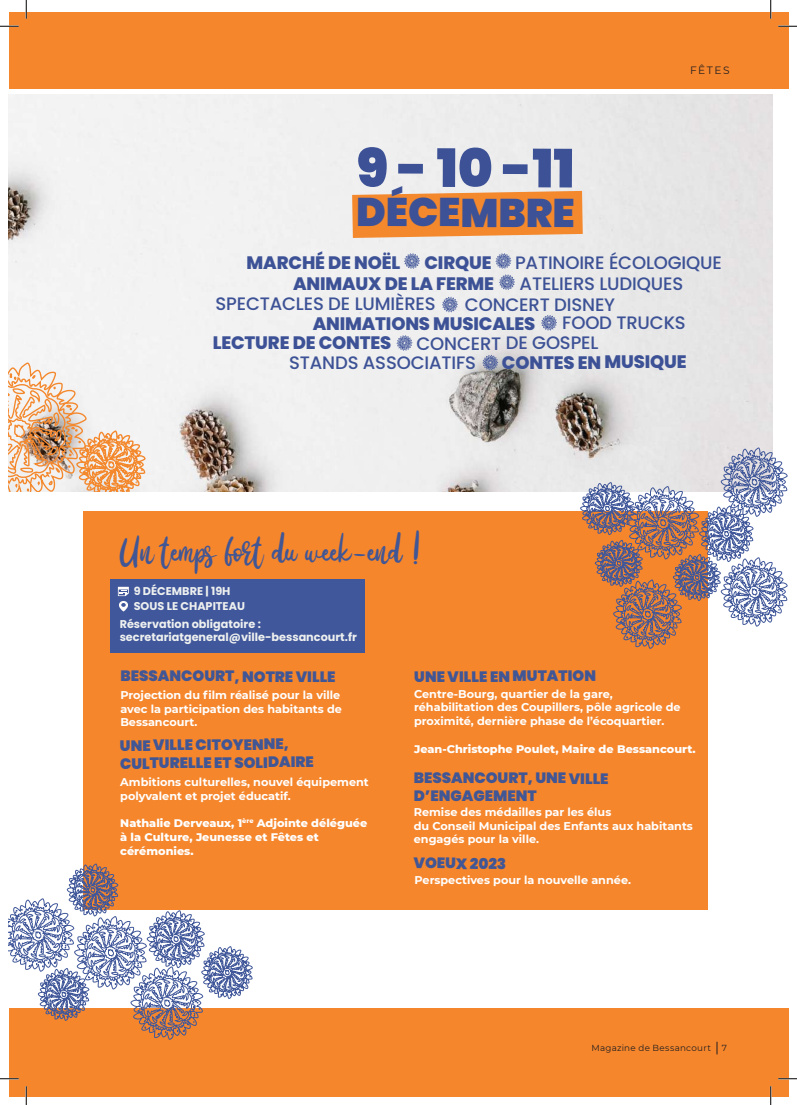
<style>
.page{position:relative;width:797px;height:1105px;background:#fff}
.page>*{position:absolute;margin:0;border:0;box-sizing:border-box;transform-origin:0 0}
.t1{font:900 52.88px "Poppins";color:#3d5296}
.t2{font:40px "Cestroy";color:#415695}
.t3{font:900 40px "Poppins";letter-spacing:-.01em;color:#3d5296}
.t4{font:500 18px "Poppins";letter-spacing:-.01em;color:#3d5296}
.t5{font:800 18px "Poppins";letter-spacing:-.01em;color:#3d5296}
.t6{font:900 15px/17.9px "Poppins";letter-spacing:-.01em;color:#415695}
.t7{font:700 11.25px/13.5px "Montserrat";color:#fff}
.t8{font:800 11.25px/13.8px "Montserrat";color:#fff}
.t9{font:700 11.25px/15px "Poppins";color:#eef0ef}
.t10{font:10.62px "Montserrat";letter-spacing:.14em;color:#231f20}
.t11{font:8.75px "Montserrat";letter-spacing:.03em;color:#231f20}
</style>
<div class="page">
<div style="left:9px;top:1008px;width:779px;height:88px;background:#f5862c"></div>
<div style="left:9px;top:12px;width:779px;height:77px;background:#f5862c"></div>
<img style="left:9px;top:95px;width:763px;height:397px">
<svg style="left:9px;top:362px;width:137px;height:130px"></svg>
<svg style="left:404px;top:253px;width:16px;height:16px"></svg>
<svg style="left:495px;top:253px;width:20px;height:37px"></svg>
<svg style="left:541px;top:315px;width:16px;height:15px"></svg>
<svg style="left:442px;top:297px;width:16px;height:15px"></svg>
<svg style="left:396px;top:335px;width:16px;height:16px"></svg>
<svg style="left:482px;top:355px;width:16px;height:15px"></svg>
<svg style="left:352px;top:191px;width:230px;height:47px;background:#f3903d"></svg>
<div style="left:83px;top:511px;width:624px;height:399px;background:#f5862c"></div>
<div style="left:110px;top:580px;width:254px;height:73px;background:#40579b"></div>
<svg style="left:579px;top:447px;width:209px;height:327px"></svg>
<svg style="left:118px;top:587px;width:11px;height:24px"></svg>
<svg style="left:716px;top:1042px;width:1px;height:12px"></svg>
<svg style="left:0;top:25px;width:19px;height:2px"></svg>
<svg style="left:778px;top:25px;width:19px;height:2px"></svg>
<svg style="left:778px;top:1078px;width:19px;height:1px"></svg>
<svg style="left:25px;top:0;width:2px;height:19px"></svg>
<svg style="left:0;top:863px;width:253px;height:242px"></svg>
<svg style="left:770px;top:0;width:1px;height:19px"></svg>
<svg style="left:770px;top:1086px;width:1px;height:19px"></svg>
<h1 class="t1" style="left:356px;top:138px;width:220px">9 - 10 -11</h1>
<h2 class="t3" style="left:356px;top:189px;width:220px">DÉCEMBRE</h2>
<p class="t10" style="left:690px;top:63px;width:41px">FÊTES</p>
<h3 class="t5" style="left:247px;top:252px;width:155px">MARCHÉ DE NOËL</h3>
<h3 class="t5" style="left:424px;top:252px;width:69px">CIRQUE</h3>
<h3 class="t4" style="left:515px;top:252px;width:208px">PATINOIRE ÉCOLOGIQUE</h3>
<h3 class="t5" style="left:293px;top:273px;width:202px">ANIMAUX DE LA FERME</h3>
<h3 class="t4" style="left:519px;top:273px;width:165px">ATELIERS LUDIQUES</h3>
<h3 class="t4" style="left:215px;top:294px;width:222px">SPECTACLES DE LUMIÈRES</h3>
<h3 class="t4" style="left:465px;top:294px;width:152px">CONCERT DISNEY</h3>
<h3 class="t5" style="left:313px;top:314px;width:224px">ANIMATIONS MUSICALES</h3>
<h3 class="t4" style="left:562px;top:313px;width:125px">FOOD TRUCKS</h3>
<h3 class="t5" style="left:213px;top:332px;width:180px">LECTURE DE CONTES</h3>
<h3 class="t4" style="left:416px;top:333px;width:184px">CONCERT DE GOSPEL</h3>
<h3 class="t4" style="left:289px;top:352px;width:188px">STANDS ASSOCIATIFS</h3>
<h3 class="t5" style="left:502px;top:352px;width:186px">CONTES EN MUSIQUE</h3>
<h2 class="t2" style="left:120px;top:525px;width:303px">Un temps fort du week-end !</h2>
<p class="t9" style="left:134px;top:584px;width:113px">9 DÉCEMBRE | 19H<br>SOUS LE CHAPITEAU</p>
<p class="t9" style="left:120px;top:617px;width:239px;line-height:13.5px">Réservation obligatoire : secretariatgeneral@ville-bessancourt.fr</p>
<h3 class="t6" style="left:121px;top:667px;width:217px">BESSANCOURT, NOTRE VILLE</h3>
<h3 class="t6" style="left:414px;top:667px;width:183px">UNE VILLE EN MUTATION</h3>
<p class="t7" style="left:120px;top:688px;width:223px">Projection du film réalisé pour la ville avec la participation des habitants de<br>Bessancourt.</p>
<p class="t7" style="left:414px;top:686px;width:268px">Centre-Bourg, quartier de la gare, réhabilitation des Coupillers, pôle agricole de proximité, dernière phase de l’écoquartier.</p>
<p class="t8" style="left:414px;top:741px;width:283px">Jean-Christophe Poulet, Maire de Bessancourt.</p>
<h3 class="t6" style="left:120px;top:736px;width:196px">UNE VILLE CITOYENNE,<br>CULTURELLE ET SOLIDAIRE</h3>
<p class="t7" style="left:120px;top:775px;width:250px">Ambitions culturelles, nouvel équipement polyvalent et projet éducatif.</p>
<p class="t8" style="left:120px;top:816px;width:248px">Nathalie Derveaux, 1<sup>ère</sup> Adjointe déléguée à la Culture, Jeunesse et Fêtes et cérémonies.</p>
<h3 class="t6" style="left:414px;top:769px;width:196px">BESSANCOURT, UNE VILLE<br>D’ENGAGEMENT</h3>
<p class="t7" style="left:414px;top:805px;width:280px">Remise des médailles par les élus<br>du Conseil Municipal des Enfants aux habitants engagés pour la ville.</p>
<p class="t7" style="left:414px;top:872px;width:218px">Perspectives pour la nouvelle année.</p>
<h3 class="t6" style="left:414px;top:854px;width:94px;rotate:1deg">VOEUX 2023</h3>
<p class="t11" style="left:591px;top:1042px;width:137px">Magazine de Bessancourt 7</p>
</div>
